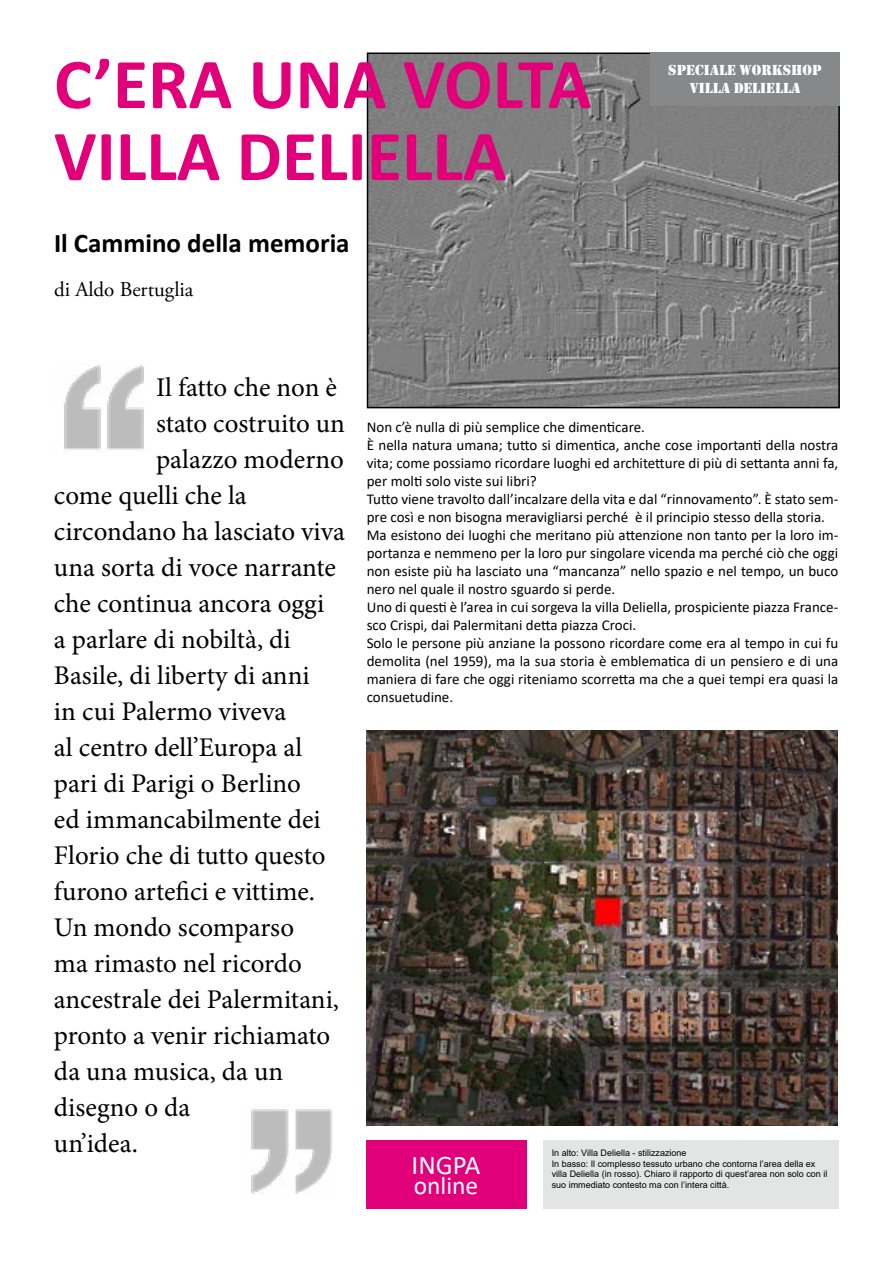
<style>
.page{position:relative;width:893px;height:1263px;background:#fff}
.page>*{position:absolute;margin:0;border:0;box-sizing:border-box;transform-origin:0 0}
.t1{font:700 72px/72px "Calibri";color:#e2007a}
.t2{font:27px "Minion Pro";color:#000}
.t3{font:700 27px "Calibri";color:#000}
.t4{font:27px "Calibri";color:#fff}
.t5{font:25.5px "Calibri";color:#fff}
.t6{font:21px "Adobe Garamond Pro";color:#000}
.t7{font:15px/18px "Calibri";color:#000}
.t8{font:15px/18px "Stencil";color:#fff;text-align:center}
.t9{font:9px/10.8px "Arial";color:#000}
</style>
<div class="page">
<img style="left:63px;top:365px;width:82px;height:86px">
<img style="left:251px;top:1109px;width:82px;height:85px">
<div style="left:366px;top:1141px;width:161px;height:68px;background:#e2007a"></div>
<div style="left:543px;top:1141px;width:296px;height:68px;background:#e3e4e4"></div>
<img style="left:370px;top:56px;width:467px;height:349px">
<div style="left:367px;top:53px;width:473px;height:355px;border:2px solid #000"></div>
<img style="left:366px;top:730px;width:472px;height:396px">
<div style="left:650px;top:52px;width:190px;height:54px;background:#87888a"></div>
<h1 class="t1" style="left:54px;top:47px;width:539px">C’ERA UNA VOLTA<br>VILLA DELIELLA</h1>
<h2 class="t3" style="left:54px;top:224px;width:297px">Il Cammino della memoria</h2>
<h3 class="t6" style="left:54px;top:277px;width:141px">di Aldo Bertuglia</h3>
<p class="t8" style="left:668px;top:62px;width:155px">SPECIALE WORKSHOP<br>VILLA DELIELLA</p>
<h2 class="t2" style="left:156px;top:369px;width:183px">Il fatto che non è</h2>
<h2 class="t2" style="left:156px;top:405px;width:190px">stato costruito un</h2>
<h2 class="t2" style="left:156px;top:441px;width:189px">palazzo moderno</h2>
<h2 class="t2" style="left:54px;top:477px;width:194px">come quelli che la</h2>
<h2 class="t2" style="left:54px;top:513px;width:293px">circondano ha lasciato viva</h2>
<h2 class="t2" style="left:54px;top:549px;width:284px">una sorta di voce narrante</h2>
<h2 class="t2" style="left:54px;top:585px;width:272px">che continua ancora oggi</h2>
<h2 class="t2" style="left:54px;top:621px;width:238px">a parlare di nobiltà, di</h2>
<h2 class="t2" style="left:54px;top:657px;width:257px">Basile, di liberty di anni</h2>
<h2 class="t2" style="left:54px;top:693px;width:234px">in cui Palermo viveva</h2>
<h2 class="t2" style="left:54px;top:729px;width:250px">al centro dell’Europa al</h2>
<h2 class="t2" style="left:54px;top:765px;width:249px">pari di Parigi o Berlino</h2>
<h2 class="t2" style="left:54px;top:801px;width:268px">ed immancabilmente dei</h2>
<h2 class="t2" style="left:54px;top:837px;width:273px">Florio che di tutto questo</h2>
<h2 class="t2" style="left:54px;top:873px;width:262px">furono artefici e vittime.</h2>
<h2 class="t2" style="left:54px;top:909px;width:242px">Un mondo scomparso</h2>
<h2 class="t2" style="left:54px;top:945px;width:249px">ma rimasto nel ricordo</h2>
<h2 class="t2" style="left:54px;top:981px;width:286px">ancestrale dei Palermitani,</h2>
<h2 class="t2" style="left:54px;top:1017px;width:278px">pronto a venir richiamato</h2>
<h2 class="t2" style="left:54px;top:1053px;width:231px">da una musica, da un</h2>
<h2 class="t2" style="left:54px;top:1089px;width:138px">disegno o da</h2>
<h2 class="t2" style="left:54px;top:1125px;width:85px">un’idea.</h2>
<p class="t7" style="left:367px;top:418px;width:473px">Non c’è nulla di più semplice che dimenticare.<br>È nella natura umana; tutto si dimentica, anche cose importanti della nostra vita; come possiamo ricordare luoghi ed architetture di più di settanta anni fa, per molti solo viste sui libri?<br>Tutto viene travolto dall’incalzare della vita e dal “rinnovamento”. È stato sem&shy;pre così e non bisogna meravigliarsi perché è il principio stesso della storia.<br>Ma esistono dei luoghi che meritano più attenzione non tanto per la loro im&shy;portanza e nemmeno per la loro pur singolare vicenda ma perché ciò che oggi non esiste più ha lasciato una “mancanza” nello spazio e nel tempo, un buco nero nel quale il nostro sguardo si perde.<br>Uno di questi è l’area in cui sorgeva la villa Deliella, prospiciente piazza France&shy;sco Crispi, dai Palermitani detta piazza Croci.<br>Solo le persone più anziane la possono ricordare come era al tempo in cui fu demolita (nel 1959), ma la sua storia è emblematica di un pensiero e di una maniera di fare che oggi riteniamo scorretta ma che a quei tempi era quasi la consuetudine.</p>
<h2 class="t4" style="left:412px;top:1146px;width:70px">INGPA</h2>
<h3 class="t5" style="left:414px;top:1168px;width:66px">online</h3>
<p class="t9" style="left:552px;top:1147px;width:277px">In alto: Villa Deliella - stilizzazione<br>In basso: Il complesso tessuto urbano che contorna l’area della ex villa Deliella (in rosso). Chiaro il rapporto di quest’area non solo con il suo immediato contesto ma con l’intera città.</p>
</div>
